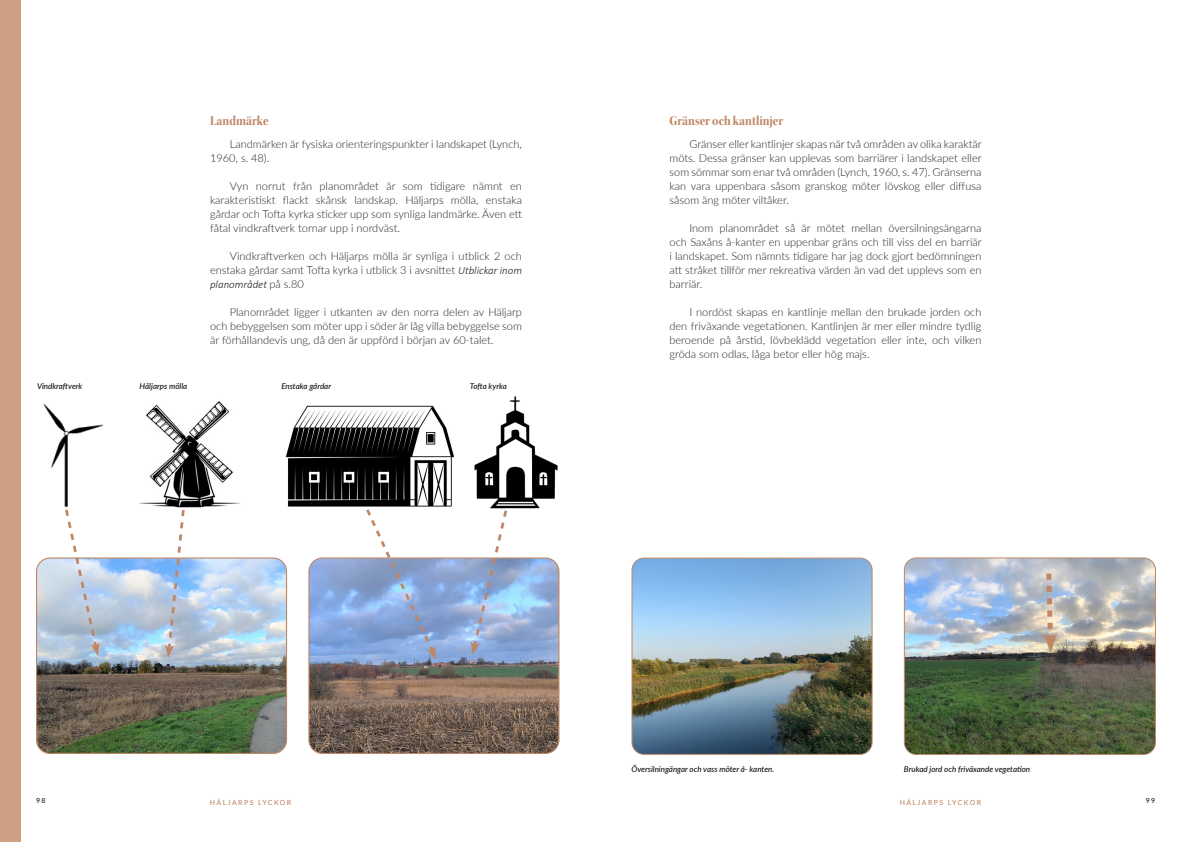
<style>
.page{position:relative;width:1191px;height:842px;background:#fff}
.page>*{position:absolute;margin:0;border:0;box-sizing:border-box;transform-origin:0 0}
.Subsection{font:14px "Kepler Std Bold Scn Disp";color:#bf8766}
.Body_Text{font:300 11px/14px "Lato";color:#231f20;text-align:justify}
.Caption_Text{font:italic 500 8px "Lato";color:#120d15}
.t1{font:500 7px "Lato";letter-spacing:.2em;color:#bf8766}
.t2{font:500 7px "Lato";color:#231f20}
.s1{font-family:"Calibri";font-style:italic}
</style>
<div class="page">
<div style="left:0;top:0;width:20px;height:842px;background:#cda084"></div>
<img style="left:904px;top:559px;width:250px;height:194px">
<div style="left:904px;top:557px;width:252px;height:198px;border:1px solid #bf8766;border-radius:12px"></div>
<img style="left:633px;top:558px;width:239px;height:196px">
<div style="left:631px;top:558px;width:241px;height:197px;border:1px solid #bf8766;border-radius:12px"></div>
<svg style="left:1043px;top:568px;width:14px;height:84px"></svg>
<img style="left:38px;top:559px;width:247px;height:193px">
<div style="left:36px;top:557px;width:251px;height:197px;border:1px solid #bf8766;border-radius:14px"></div>
<img style="left:310px;top:559px;width:249px;height:194px">
<div style="left:308px;top:557px;width:251px;height:197px;border:1px solid #bf8766;border-radius:14px"></div>
<img style="left:474px;top:396px;width:84px;height:113px">
<img style="left:140px;top:401px;width:100px;height:107px">
<img style="left:43px;top:403px;width:60px;height:104px">
<img style="left:285px;top:405px;width:170px;height:102px">
<svg style="left:63px;top:509px;width:37px;height:147px"></svg>
<svg style="left:165px;top:507px;width:21px;height:151px"></svg>
<svg style="left:364px;top:506px;width:72px;height:153px"></svg>
<svg style="left:471px;top:507px;width:38px;height:148px"></svg>
<p class="Subsection" style="left:210px;top:113px;width:60px">Landmärke</p>
<p class="Body_Text" style="left:210px;top:137px;width:313px;text-indent:20px">Landmärken är fysiska orienteringspunkter i landskapet (Lynch,<br>1960, s. 48).</p>
<p class="Body_Text" style="left:210px;top:179px;width:313px;text-indent:20px">Vyn norrut från planområdet är som tidigare nämnt en karakteristiskt flackt skånsk landskap. Häljarps mölla, enstaka gårdar och Tofta kyrka sticker upp som synliga landmärke. Även ett fåtal vindkraftverk tornar upp i nordväst.</p>
<p class="Body_Text" style="left:210px;top:249px;width:313px;text-indent:20px">Vindkraftverken och Häljarps mölla är synliga i utblick 2 och enstaka gårdar samt Tofta kyrka i utblick 3 i avsnittet <span class="s1">Utblickar inom planområdet</span> på s.80</p>
<p class="Body_Text" style="left:210px;top:305px;width:313px;text-indent:20px">Planområdet ligger i utkanten av den norra delen av Häljarp och bebyggelsen som möter upp i söder är låg villa bebyggelse som är förhållandevis ung, då den är uppförd i början av 60-talet.</p>
<p class="Caption_Text" style="left:37px;top:380px;width:47px">Vindkraftverk</p>
<p class="Caption_Text" style="left:140px;top:380px;width:49px">Häljarps mölla</p>
<p class="Caption_Text" style="left:281px;top:380px;width:51px">Enstaka gårdar</p>
<p class="Caption_Text" style="left:470px;top:380px;width:38px">Tofta kyrka</p>
<p class="Subsection" style="left:669px;top:113px;width:115px">Gränser och kantlinjer</p>
<p class="Body_Text" style="left:669px;top:137px;width:314px;text-indent:20px">Gränser eller kantlinjer skapas när två områden av olika karaktär möts. Dessa gränser kan upplevas som barriärer i landskapet eller som sömmar som enar två områden (Lynch, 1960, s. 47). Gränserna kan vara uppenbara såsom granskog möter lövskog eller diffusa såsom äng möter viltåker.</p>
<p class="Body_Text" style="left:669px;top:221px;width:314px;text-indent:20px">Inom planområdet så är mötet mellan översilningsängarna och Saxåns å-kanter en uppenbar gräns och till viss del en barriär i landskapet. Som nämnts tidigare har jag dock gjort bedömningen att stråket tillför mer rekreativa värden än vad det upplevs som en barriär.</p>
<p class="Body_Text" style="left:669px;top:305px;width:313px;text-indent:20px">I nordöst skapas en kantlinje mellan den brukade jorden och den friväxande vegetationen. Kantlinjen är mer eller mindre tydlig beroende på årstid, lövbeklädd vegetation eller inte, och vilken gröda som odlas, låga betor eller hög majs.</p>
<p class="Caption_Text" style="left:631px;top:763px;width:144px">Översilningängar och vass möter å- kanten.</p>
<p class="Caption_Text" style="left:904px;top:763px;width:128px">Brukad jord och friväxande vegetation</p>
<p class="t2" style="left:36px;top:795px;width:11px">98</p>
<p class="t1" style="left:210px;top:797px;width:83px">HÄLJARPS LYCKOR</p>
<p class="t1" style="left:899px;top:797px;width:83px">HÄLJARPS LYCKOR</p>
<p class="t2" style="left:1145px;top:795px;width:11px">99</p>
</div>
